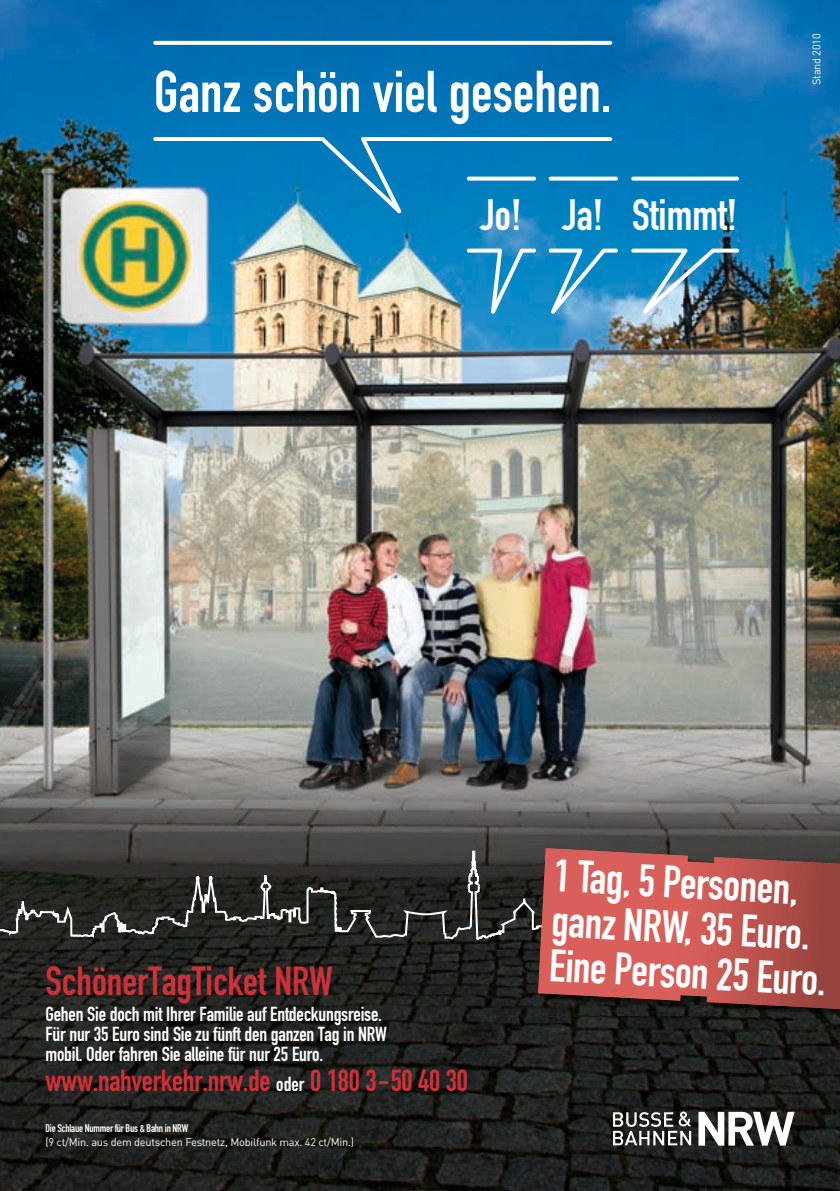
<style>
.page{position:relative;width:840px;height:1191px;background:#fff}
.page>*{position:absolute;margin:0;border:0;box-sizing:border-box;transform-origin:0 0}
.t1{font:58px "DIN Engschrift";color:#fff}
.t2{font:44.8px/44.8px "DIN Engschrift";color:#fff}
.t3{font:43.4px "DIN Engschrift";color:#fff}
.t4{font:40px "DIN Engschrift";color:#cf313a}
.t5{font:30px "DIN Engschrift";letter-spacing:-.01em;color:#cf313a}
.t6{font:20px/20px "DIN Engschrift";letter-spacing:-.01em;color:#fff}
.t7{font:11px "DIN";letter-spacing:-.02em;color:#fff}
.t8{font:11px "DIN Engschrift";letter-spacing:-.02em;color:#fff}
.s1{font-size:20px;color:#fff}
</style>
<div class="page">
<img style="left:0;top:0;width:839px;height:850px">
<svg style="left:0;top:850px;width:839px;height:341px;background:#222321"></svg>
<svg style="left:153px;top:41px;width:459px;height:4px"></svg>
<svg style="left:153px;top:137px;width:459px;height:76px;background:#1c89c2"></svg>
<svg style="left:631px;top:177px;width:107px;height:4px"></svg>
<img style="left:631px;top:248px;width:107px;height:66px">
<svg style="left:466px;top:177px;width:70px;height:4px"></svg>
<svg style="left:466px;top:248px;width:70px;height:66px;background:#2f9ace"></svg>
<svg style="left:548px;top:177px;width:69px;height:4px"></svg>
<svg style="left:548px;top:248px;width:69px;height:66px;background:#45a3d2"></svg>
<img style="left:543px;top:1012px;width:296px;height:3px">
<svg style="left:612px;top:1111px;width:78px;height:34px"></svg>
<svg style="left:698px;top:1111px;width:96px;height:34px"></svg>
<img style="left:540px;top:1009px;width:299px;height:3px">
<svg style="left:538px;top:848px;width:301px;height:161px;background:#b5524d"></svg>
<h1 class="t1" style="left:154px;top:58px;width:459px">Ganz schön viel gesehen.</h1>
<h3 class="t3" style="left:480px;top:190px;width:258px">Jo! Ja! Stimmt!</h3>
<p class="t7" style="left:809px;top:85px;width:53px;rotate:-90deg">Stand 2010</p>
<h3 class="t4" style="left:45px;top:957px;width:289px">SchönerTagTicket NRW</h3>
<p class="t6" style="left:45px;top:1004px;width:343px">Gehen Sie doch mit Ihrer Familie auf Entdeckungsreise.<br>Für nur 35 Euro sind Sie zu fünft den ganzen Tag in NRW mobil. Oder fahren Sie alleine für nur 25 Euro.</p>
<h3 class="t5" style="left:45px;top:1063px;width:424px">www.nahverkehr.nrw.de <span class="s1">oder</span> 0 180 3-50 40 30</h3>
<p class="t8" style="left:45px;top:1121px;width:144px">Die Schlaue Nummer für Bus &amp; Bahn in NRW</p>
<p class="t7" style="left:45px;top:1134px;width:310px">(9 ct/Min. aus dem deutschen Festnetz, Mobilfunk max. 42 ct/Min.)</p>
<h2 class="t2" style="left:555px;top:853px;width:278px;rotate:3deg">1 Tag, 5 Personen, ganz NRW, 35 Euro.<br>Eine Person 25 Euro.</h2>
</div>
